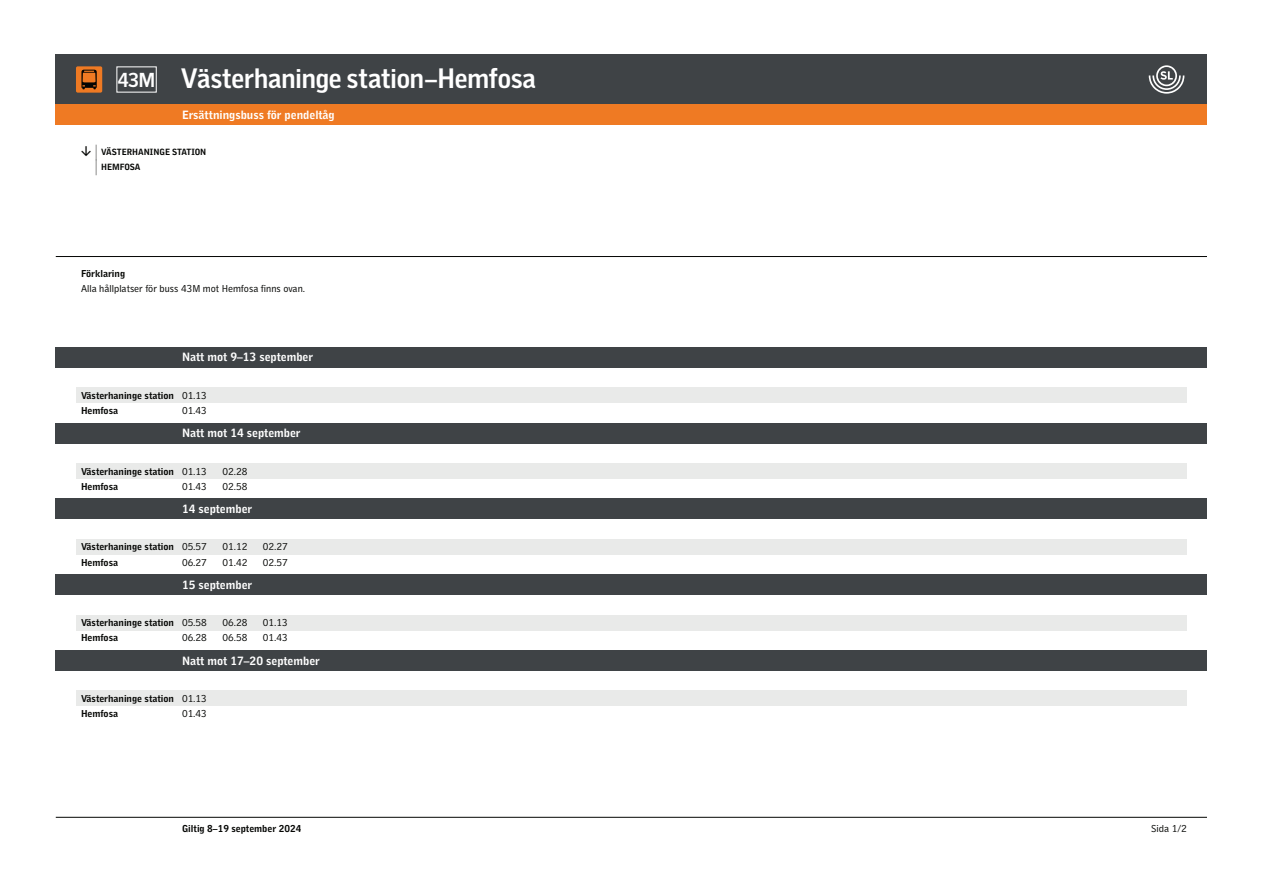
<style>
.page{position:relative;width:1263px;height:893px;background:#fff}
.page>*{position:absolute;margin:0;border:0;box-sizing:border-box;transform-origin:0 0}
.t1{font:700 26.7px "SL Gothic Display";letter-spacing:-.005em;color:#fff}
.t2{font:700 12.15px "SL Gothic Timetable 2";color:#fff}
.t3{font:700 10.05px/15.1px "SL Gothic Timetable 2";color:#040503}
.t4{font:10.05px/15.1px "SL Gothic Timetable 2";color:#040503}
.t5{font:700 9.15px/15.1px "SL Gothic Timetable 2";color:#040503}
.s1{font-size:19.2px}
</style>
<div class="page">
<hr style="left:56px;top:817px;width:1151px;height:1px;background:#040503">
<div style="left:56px;top:54px;width:1151px;height:51px;background:#3f4346"></div>
<div style="left:56px;top:105px;width:1151px;height:20px;background:#ef7a23"></div>
<svg style="left:1149px;top:65px;width:35px;height:29px"></svg>
<div style="left:76px;top:66px;width:26px;height:27px;background:#ef7a23;border-radius:2px"></div>
<svg style="left:81px;top:70px;width:16px;height:19px"></svg>
<div style="left:56px;top:347px;width:1151px;height:20px;background:#3f4346"></div>
<div style="left:56px;top:423px;width:1151px;height:20px;background:#3f4346"></div>
<div style="left:56px;top:499px;width:1151px;height:20px;background:#3f4346"></div>
<div style="left:56px;top:574px;width:1151px;height:20px;background:#3f4346"></div>
<div style="left:56px;top:650px;width:1151px;height:20px;background:#3f4346"></div>
<hr style="left:56px;top:256px;width:1151px;height:1px;background:#040503">
<div style="left:76px;top:387px;width:1111px;height:16px;background:#e9eae9"></div>
<div style="left:76px;top:463px;width:1111px;height:15px;background:#e9eae9"></div>
<div style="left:76px;top:539px;width:1111px;height:15px;background:#e9eae9"></div>
<div style="left:76px;top:615px;width:1111px;height:15px;background:#e9eae9"></div>
<div style="left:76px;top:690px;width:1111px;height:16px;background:#e9eae9"></div>
<h1 class="t1" style="left:118px;top:63px;width:420px"><span class="s1">43M</span> Västerhaninge station–Hemfosa</h1>
<p class="t2" style="left:182px;top:111px;width:154px">Ersättningsbuss för pendeltåg</p>
<p class="t5" style="left:101px;top:145px;width:107px">VÄSTERHANINGE STATION<br>HEMFOSA</p>
<p class="t3" style="left:81px;top:266px;width:46px">Förklaring</p>
<p class="t4" style="left:81px;top:282px;width:226px">Alla hållplatser för buss 43M mot Hemfosa finns ovan.</p>
<p class="t2" style="left:182px;top:353px;width:133px">Natt mot 9–13 september</p>
<p class="t3" style="left:81px;top:389px;width:95px">Västerhaninge station<br>Hemfosa</p>
<p class="t4" style="left:182px;top:389px;width:26px">01.13<br>01.43</p>
<p class="t2" style="left:182px;top:429px;width:120px">Natt mot 14 september</p>
<p class="t3" style="left:81px;top:464px;width:95px">Västerhaninge station<br>Hemfosa</p>
<p class="t4" style="left:182px;top:464px;width:26px">01.13<br>01.43</p>
<p class="t4" style="left:222px;top:464px;width:26px">02.28<br>02.58</p>
<p class="t2" style="left:182px;top:505px;width:72px">14 september</p>
<p class="t3" style="left:81px;top:540px;width:95px">Västerhaninge station<br>Hemfosa</p>
<p class="t4" style="left:182px;top:540px;width:26px">05.57<br>06.27</p>
<p class="t4" style="left:222px;top:540px;width:26px">01.12<br>01.42</p>
<p class="t2" style="left:182px;top:580px;width:72px">15 september</p>
<p class="t4" style="left:263px;top:540px;width:26px">02.27<br>02.57</p>
<p class="t3" style="left:81px;top:616px;width:95px">Västerhaninge station<br>Hemfosa</p>
<p class="t4" style="left:182px;top:616px;width:26px">05.58<br>06.28</p>
<p class="t4" style="left:222px;top:616px;width:26px">06.28<br>06.58</p>
<p class="t4" style="left:263px;top:616px;width:26px">01.13<br>01.43</p>
<p class="t2" style="left:182px;top:656px;width:139px">Natt mot 17–20 september</p>
<p class="t3" style="left:81px;top:692px;width:95px">Västerhaninge station<br>Hemfosa</p>
<p class="t4" style="left:182px;top:692px;width:26px">01.13<br>01.43</p>
<p class="t3" style="left:182px;top:822px;width:121px">Giltig 8–19 september 2024</p>
<p class="t4" style="left:1151px;top:822px;width:37px">Sida 1/2</p>
</div>
